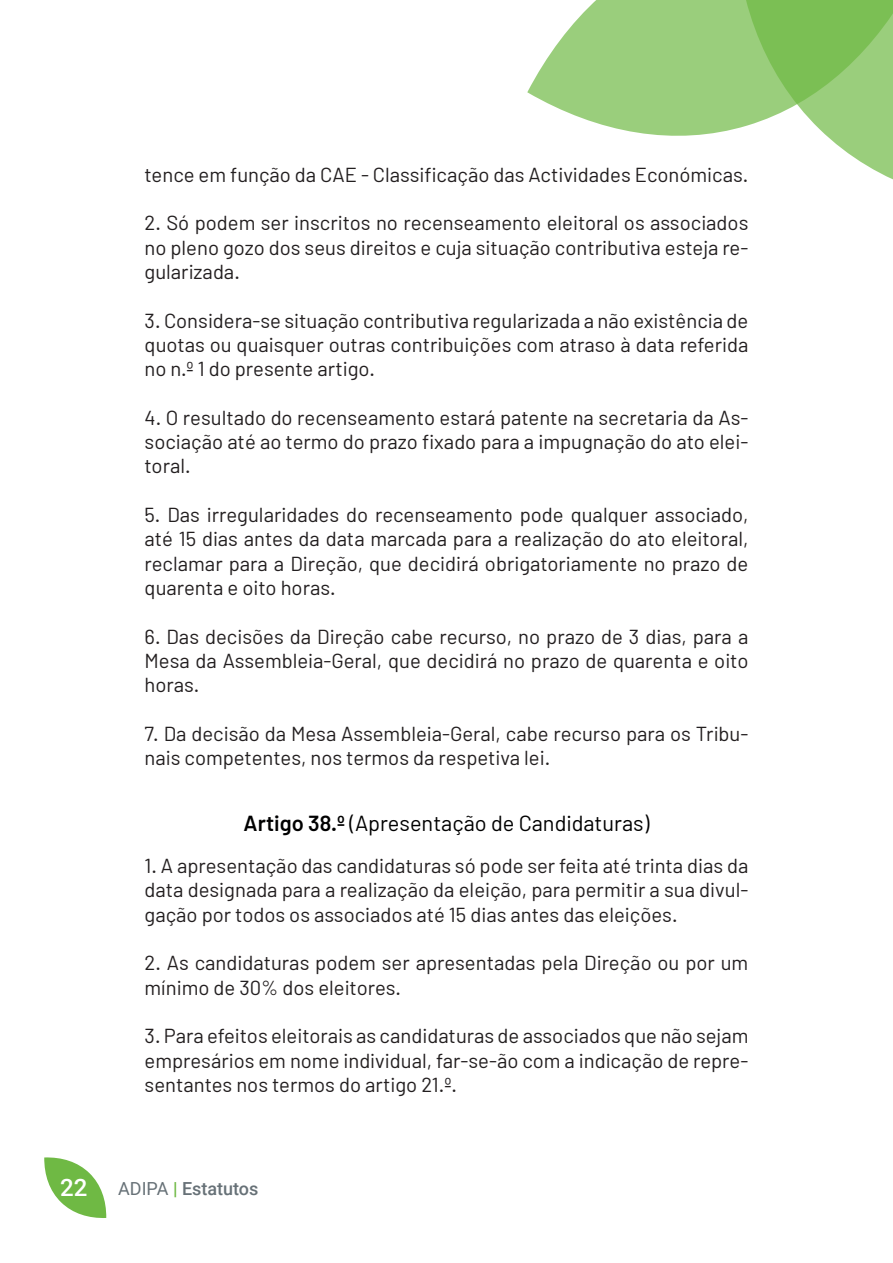
<style>
.page{position:relative;width:893px;height:1263px;background:#fff}
.page>*{position:absolute;margin:0;border:0;box-sizing:border-box;transform-origin:0 0}
.t1{font:500 24px "Roboto";color:#fff}
.t2{font:21.75px "Barlow";color:#000001}
.t3{font:20.25px/24.3px "Barlow";color:#231f20;text-align:justify}
.t4{font:500 18px "Roboto";color:#677177}
.s1{font-weight:600}
.s2{font-weight:400}
.s3{color:#6fb944}
</style>
<div class="page">
<svg style="left:44px;top:1157px;width:62px;height:61px"></svg>
<svg style="left:527px;top:0;width:207px;height:136px;fill:#9ace7c"></svg>
<svg style="left:734px;top:0;width:159px;height:180px"></svg>
<p class="t3" style="left:145px;top:162px;width:605px">tence em função da CAE - Classificação das Actividades Económicas.</p>
<p class="t3" style="left:145px;top:210px;width:605px">2. Só podem ser inscritos no recenseamento eleitoral os associados no pleno gozo dos seus direitos e cuja situação contributiva esteja re&shy;gularizada.</p>
<p class="t3" style="left:145px;top:308px;width:605px">3. Considera-se situação contributiva regularizada a não existência de quotas ou quaisquer outras contribuições com atraso à data referida no n.º 1 do presente artigo.</p>
<p class="t3" style="left:145px;top:405px;width:605px">4. O resultado do recenseamento estará patente na secretaria da As&shy;sociação até ao termo do prazo fixado para a impugnação do ato elei&shy;toral.</p>
<p class="t3" style="left:145px;top:502px;width:605px">5. Das irregularidades do recenseamento pode qualquer associado, até 15 dias antes da data marcada para a realização do ato eleitoral, reclamar para a Direção, que decidirá obrigatoriamente no prazo de quarenta e oito horas.</p>
<p class="t3" style="left:145px;top:624px;width:605px">6. Das decisões da Direção cabe recurso, no prazo de 3 dias, para a Mesa da Assembleia-Geral, que decidirá no prazo de quarenta e oito horas.</p>
<p class="t3" style="left:145px;top:721px;width:605px">7. Da decisão da Mesa Assembleia-Geral, cabe recurso para os Tribu&shy;nais competentes, nos termos da respetiva lei.</p>
<p class="t2" style="left:244px;top:809px;width:407px"><span class="s1">Artigo 38.º</span> (Apresentação de Candidaturas)</p>
<p class="t3" style="left:145px;top:853px;width:605px">1. A apresentação das candidaturas só pode ser feita até trinta dias da data designada para a realização da eleição, para permitir a sua divul&shy;gação por todos os associados até 15 dias antes das eleições.</p>
<p class="t3" style="left:145px;top:950px;width:605px">2. As candidaturas podem ser apresentadas pela Direção ou por um mínimo de 30% dos eleitores.</p>
<p class="t3" style="left:145px;top:1023px;width:605px">3. Para efeitos eleitorais as candidaturas de associados que não sejam empresários em nome individual, far-se-ão com a indicação de repre&shy;sentantes nos termos do artigo 21.º.</p>
<p class="t1" style="left:60px;top:1170px;width:29px">22</p>
<p class="t4" style="left:118px;top:1176px;width:142px"><span class="s2">ADIPA</span> <span class="s3">|</span> Estatutos</p>
</div>
